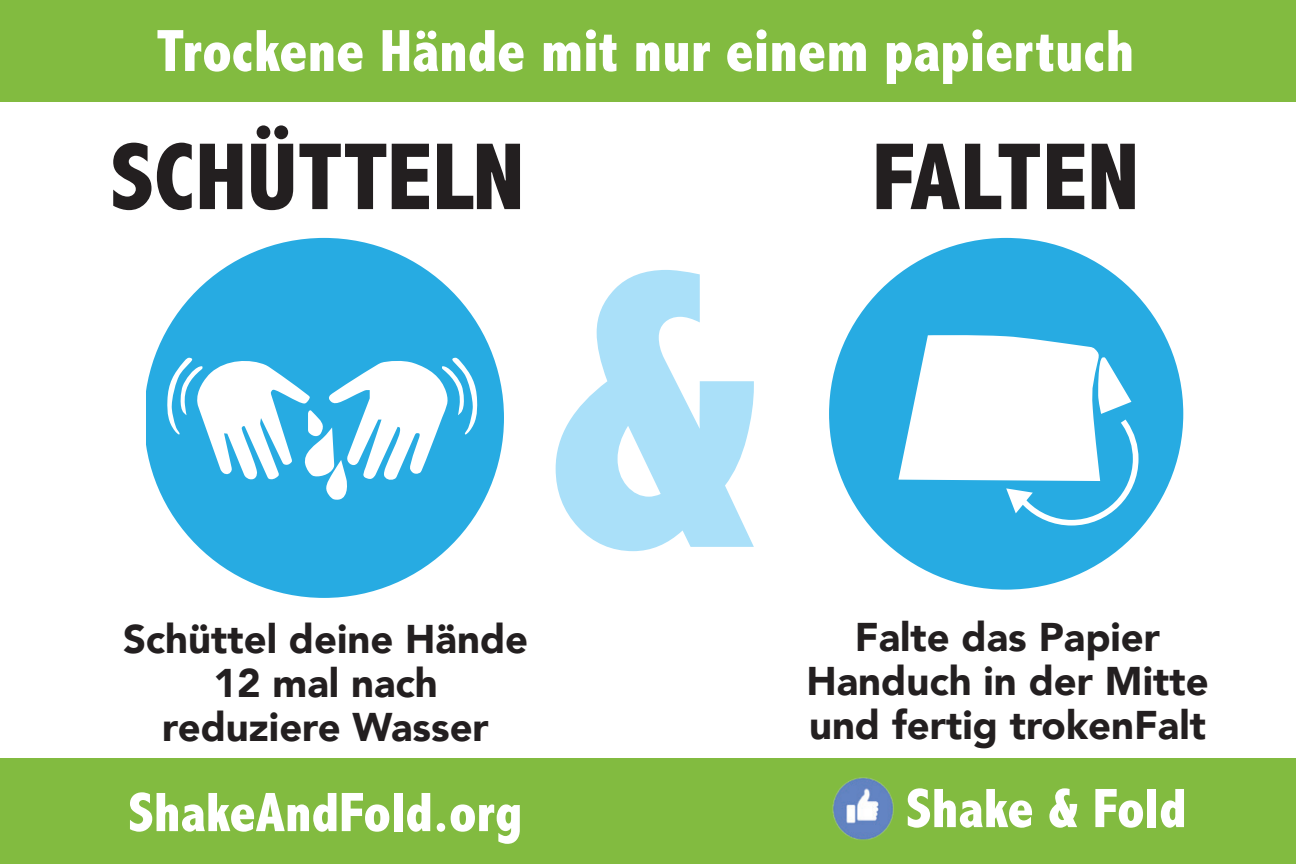
<style>
.page{position:relative;width:1296px;height:864px;background:#fff}
.page>*{position:absolute;margin:0;border:0;box-sizing:border-box;transform-origin:0 0}
.t1{font:800 condensed 400px "Abadi";color:#aae0f9}
.t2{font:800 condensed 96px "Abadi";color:#231f20}
.t3{font:800 condensed 60px "Abadi";color:#fff}
.t4{font:800 condensed 56px "Abadi";color:#fff}
.t5{font:900 40px/44px "Avenir";color:#231f20}
</style>
<div class="page">
<div style="left:0;top:0;width:1296px;height:101px;background:#82bb40"></div>
<div style="left:0;top:759px;width:1296px;height:105px;background:#82bb40"></div>
<img style="left:832px;top:777px;width:62px;height:63px">
<svg style="left:829px;top:238px;width:354px;height:352px;fill:#27abe2"></svg>
<svg style="left:1006px;top:420px;width:133px;height:106px"></svg>
<svg style="left:146px;top:238px;width:358px;height:360px;fill:#27abe2"></svg>
<svg style="left:167px;top:357px;width:311px;height:145px"></svg>
<p class="t3" style="left:156px;top:16px;width:980px">Trockene Hände mit nur einem papiertuch</p>
<p class="t2" style="left:110px;top:121px;width:416px">SCHÜTTELN</p>
<p class="t5" style="left:123px;top:616px;width:407px;text-align:center">Schüttel deine Hände<br>12 mal nach</p>
<p class="t5" style="left:162px;top:704px;width:328px">reduziere Wasser</p>
<p class="t1" style="left:546px;top:182px;width:218px">&amp;</p>
<p class="t2" style="left:872px;top:121px;width:269px">FALTEN</p>
<p class="t5" style="left:855px;top:614px;width:307px">Falte das Papier</p>
<p class="t5" style="left:806px;top:658px;width:404px">Handuch in der Mitte und fertig trokenFalt</p>
<p class="t4" style="left:128px;top:780px;width:396px">ShakeAndFold.org</p>
<p class="t4" style="left:906px;top:776px;width:282px">Shake &amp; Fold</p>
</div>
